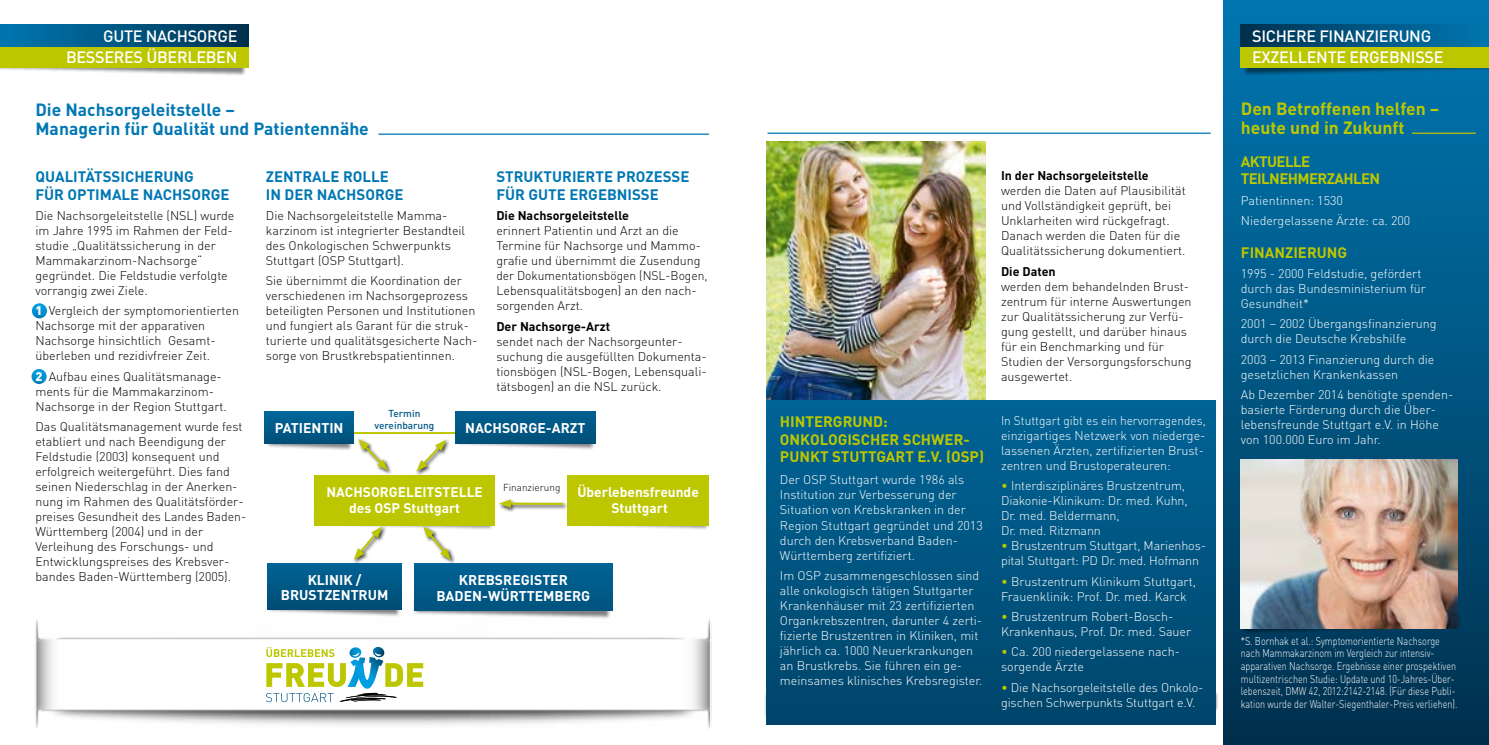
<style>
.page{position:relative;width:1489px;height:745px;background:#fff}
.page>*{position:absolute;margin:0;border:0;box-sizing:border-box;transform-origin:0 0}
.t1{font:700 17.5px/18.9px "DIN";color:#0077b3}
.t2{font:700 17.5px/18.9px "DIN";color:#bdc700}
.t3{font:500 16.25px/21.2px "DIN";letter-spacing:-.02em;color:#fff;text-align:right}
.t4{font:700 15px/17.5px "DIN";color:#0077b3}
.t5{font:700 15px/17.5px "DIN";color:#bdc700}
.t6{font:700 15px/17.5px "DIN";letter-spacing:-.04em;color:#bdc700}
.t7{font:700 14px/16.5px "DIN";color:#fff;text-align:center}
.t8{font:700 13.75px/16.2px "DIN";color:#fff;text-align:center}
.t9{font:300 12.5px/15px "DIN";color:#000}
.t10{font:300 12.5px/15px "DIN";color:#fff}
.t11{font:300 12.5px/15px "DIN";color:#fff;scale:.95 1}
.t12{font:700 12.5px "DIN";color:#000}
.t13{font:300 11.25px/12.5px "DIN";color:#fff;scale:.8 1}
.t14{font:500 10px/11.5px "DIN";color:#005683;text-align:center}
.t15{font:300 10px "DIN";color:#000}
.s1{font-weight:900;color:#fff}
.s2{color:#bdc700}
</style>
<div class="page">
<div style="left:1222px;top:0;width:266px;height:744px;background:linear-gradient(to bottom,#0078b3,#003250)"></div>
<img style="left:35px;top:598px;width:677px;height:130px">
<svg style="left:266px;top:646px;width:157px;height:55px"></svg>
<hr style="left:378px;top:133px;width:331px;height:2px;background:#0077b3">
<hr style="left:767px;top:132px;width:443px;height:2px;background:#0077b3">
<img style="left:766px;top:142px;width:219px;height:258px">
<div style="left:766px;top:400px;width:448px;height:323px;background:linear-gradient(to bottom,#006496,#00456b)"></div>
<div style="left:1242px;top:613px;width:218px;height:20px;background:#000;opacity:.5"></div>
<svg style="left:32px;top:303px;width:15px;height:15px"></svg>
<svg style="left:32px;top:369px;width:15px;height:15px"></svg>
<img style="left:1240px;top:459px;width:217px;height:169px">
<div style="left:497px;top:497px;width:71px;height:15px;background:#000;opacity:.75"></div>
<hr style="left:507px;top:502px;width:56px;height:2px;background:#bdc700">
<svg style="left:499px;top:499px;width:12px;height:8px"></svg>
<hr style="left:349px;top:432px;width:110px;height:2px;background:#bdc700">
<div style="left:455px;top:427px;width:140px;height:23px;background:#000;opacity:.5"></div>
<div style="left:455px;top:411px;width:140px;height:32px;background:#005885"></div>
<div style="left:413px;top:596px;width:197px;height:23px;background:#000;opacity:.5"></div>
<div style="left:414px;top:562px;width:198px;height:48px;background:#005b89"></div>
<div style="left:266px;top:594px;width:134px;height:22px;background:#000;opacity:.5"></div>
<div style="left:267px;top:562px;width:135px;height:47px;background:linear-gradient(to bottom,#006396,#004c74)"></div>
<div style="left:266px;top:428px;width:86px;height:22px;background:#000;opacity:.5"></div>
<div style="left:265px;top:411px;width:88px;height:32px;background:linear-gradient(to bottom,#00679b,#00507a)"></div>
<div style="left:352px;top:525px;width:35px;height:40px;background:#000;opacity:.75"></div>
<div style="left:415px;top:437px;width:36px;height:39px;background:#000;opacity:.75"></div>
<svg style="left:416px;top:439px;width:30px;height:32px"></svg>
<div style="left:357px;top:437px;width:36px;height:39px;background:#000;opacity:.75"></div>
<svg style="left:358px;top:439px;width:30px;height:31px"></svg>
<div style="left:314px;top:475px;width:181px;height:50px;background:#bdc700"></div>
<div style="left:421px;top:525px;width:34px;height:40px;background:#000;opacity:.75"></div>
<svg style="left:316px;top:525px;width:174px;height:34px"></svg>
<hr style="left:1411px;top:132px;width:64px;height:2px;background:#bdc700">
<div style="left:0;top:48px;width:246px;height:28px;background:#000;opacity:.5"></div>
<div style="left:0;top:46px;width:248px;height:21px;background:#bdc700"></div>
<div style="left:0;top:25px;width:248px;height:21px;background:linear-gradient(to right,#0078b2,#003250)"></div>
<div style="left:1242px;top:48px;width:246px;height:28px;background:#000;opacity:.5"></div>
<div style="left:1240px;top:46px;width:248px;height:21px;background:#bdc700"></div>
<div style="left:1240px;top:25px;width:248px;height:21px;background:linear-gradient(to right,#00314f,#0077b1)"></div>
<div style="left:565px;top:507px;width:143px;height:23px;background:#000;opacity:.5"></div>
<div style="left:567px;top:475px;width:142px;height:50px;background:#bdc700"></div>
<h2 class="t3" style="left:66px;top:25px;width:173px">GUTE NACHSORGE<br>BESSERES ÜBERLEBEN</h2>
<h2 class="t3" style="left:1251px;top:25px;width:193px;text-align:left">SICHERE FINANZIERUNG<br>EXZELLENTE ERGEBNISSE</h2>
<h1 class="t1" style="left:35px;top:99px;width:335px">Die Nachsorgeleitstelle –<br>Managerin für Qualität und Patientennähe</h1>
<h1 class="t2" style="left:1240px;top:98px;width:200px">Den Betroffenen helfen – heute und in Zukunft</h1>
<p class="t4" style="left:35px;top:167px;width:196px">QUALITÄTSSICHERUNG<br>FÜR OPTIMALE NACHSORGE</p>
<p class="t9" style="left:35px;top:208px;width:200px">Die Nachsorgeleitstelle (NSL) wurde im Jahre 1995 im Rahmen der Feld&shy;studie „Qualitätssicherung in der<br>Mammakarzinom-Nachsorge“ gegründet. Die Feldstudie verfolgte vorrangig zwei Ziele.</p>
<p class="t9" style="left:35px;top:303px;width:205px"><span class="s1">1</span> Vergleich der symptomorientierten Nachsorge mit der apparativen Nachsorge hinsichtlich Gesamt&shy;überleben und rezidivfreier Zeit.</p>
<p class="t9" style="left:35px;top:368px;width:193px"><span class="s1">2</span> Aufbau eines Qualitätsmanage&shy;ments für die Mammakarzinom-<br>Nachsorge in der Region Stuttgart.</p>
<p class="t9" style="left:35px;top:419px;width:212px">Das Qualitätsmanagement wurde fest etabliert und nach Beendigung der Feldstudie (2003) konsequent und erfolgreich weitergeführt. Dies fand seinen Niederschlag in der Anerken&shy;nung im Rahmen des Qualitätsförder&shy;preises Gesundheit des Landes Baden-Württemberg (2004) und in der Verleihung des Forschungs- und Entwicklungspreises des Krebsver&shy;bandes Baden-Württemberg (2005).</p>
<p class="t4" style="left:266px;top:167px;width:139px">ZENTRALE ROLLE<br>IN DER NACHSORGE</p>
<p class="t9" style="left:266px;top:208px;width:201px">Die Nachsorgeleitstelle Mamma&shy;karzinom ist integrierter Bestandteil des Onkologischen Schwerpunkts Stuttgart (OSP Stuttgart).</p>
<p class="t9" style="left:266px;top:273px;width:213px">Sie übernimmt die Koordination der verschiedenen im Nachsorgeprozess beteiligten Personen und Institutionen und fungiert als Garant für die struk&shy;turierte und qualitätsgesicherte Nach&shy;sorge von Brustkrebspatientinnen.</p>
<p class="t4" style="left:496px;top:167px;width:195px">STRUKTURIERTE PROZESSE<br>FÜR GUTE ERGEBNISSE</p>
<p class="t12" style="left:496px;top:207px;width:134px">Die Nachsorgeleitstelle</p>
<p class="t9" style="left:496px;top:223px;width:213px">erinnert Patientin und Arzt an die<br>Termine für Nachsorge und Mammo&shy;grafie und übernimmt die Zusendung der Dokumentationsbögen (NSL-Bogen,<br>Lebensqualitätsbogen) an den nach&shy;sorgenden Arzt.</p>
<p class="t12" style="left:496px;top:318px;width:115px">Der Nachsorge-Arzt</p>
<p class="t9" style="left:496px;top:333px;width:212px">sendet nach der Nachsorgeunter&shy;suchung die ausgefüllten Dokumenta&shy;tionsbögen (NSL-Bogen, Lebensquali&shy;tätsbogen) an die NSL zurück.</p>
<p class="t7" style="left:275px;top:419px;width:70px">PATIENTIN</p>
<p class="t14" style="left:374px;top:407px;width:61px">Termin vereinbarung</p>
<p class="t7" style="left:465px;top:419px;width:122px">NACHSORGE-ARZT</p>
<p class="t8" style="left:326px;top:482px;width:158px">NACHSORGELEITSTELLE des OSP Stuttgart</p>
<p class="t15" style="left:503px;top:481px;width:59px">Finanzierung</p>
<p class="t8" style="left:577px;top:482px;width:123px">Überlebensfreunde<br>Stuttgart</p>
<p class="t7" style="left:281px;top:571px;width:109px;line-height:15px">KLINIK /<br>BRUSTZENTRUM</p>
<p class="t7" style="left:436px;top:570px;width:155px">KREBSREGISTER<br>BADEN-WÜRTTEMBERG</p>
<p class="t5" style="left:780px;top:412px;width:206px">HINTERGRUND:<br>ONKOLOGISCHER SCHWER-<br>PUNKT STUTTGART E.V. (OSP)</p>
<p class="t10" style="left:780px;top:472px;width:204px">Der OSP Stuttgart wurde 1986 als<br>Institution zur Verbesserung der<br>Situation von Krebskranken in der<br>Region Stuttgart gegründet und 2013 durch den Krebsverband Baden-<br>Württemberg zertifiziert.</p>
<p class="t10" style="left:780px;top:567px;width:204px">Im OSP zusammengeschlossen sind alle onkologisch tätigen Stuttgarter Krankenhäuser mit 23 zertifizierten Organkrebszentren, darunter 4 zerti&shy;fizierte Brustzentren in Kliniken, mit jährlich ca. 1000 Neuerkrankungen an Brustkrebs. Sie führen ein ge&shy;meinsames klinisches Krebsregister.</p>
<p class="t12" style="left:1001px;top:167px;width:149px">In der Nachsorgeleitstelle</p>
<p class="t9" style="left:1001px;top:183px;width:186px">werden die Daten auf Plausibilität und Vollständigkeit geprüft, bei Unklarheiten wird rückgefragt.<br>Danach werden die Daten für die Qualitätssicherung dokumentiert.</p>
<p class="t12" style="left:1001px;top:263px;width:56px">Die Daten</p>
<p class="t9" style="left:1001px;top:278px;width:192px">werden dem behandelnden Brust&shy;zentrum für interne Auswertungen zur Qualitätssicherung zur Verfü&shy;gung gestellt, und darüber hinaus für ein Benchmarking und für<br>Studien der Versorgungsforschung ausgewertet.</p>
<p class="t11" style="left:1001px;top:412px;width:217px">In Stuttgart gibt es ein hervorragendes, einzigartiges Netzwerk von niederge&shy;lassenen Ärzten, zertifizierten Brust&shy;zentren und Brustoperateuren:</p>
<p class="t10" style="left:1001px;top:478px;width:188px"><span class="s2">•</span> Interdisziplinäres Brustzentrum,<br>Diakonie-Klinikum: Dr. med. Kuhn,<br>Dr. med. Beldermann,<br>Dr. med. Ritzmann</p>
<p class="t10" style="left:1001px;top:538px;width:206px"><span class="s2">•</span> Brustzentrum Stuttgart, Marienhos&shy;pital Stuttgart: PD Dr. med. Hofmann</p>
<p class="t10" style="left:1001px;top:573px;width:196px"><span class="s2">•</span> Brustzentrum Klinikum Stuttgart,<br>Frauenklinik: Prof. Dr. med. Karck</p>
<p class="t10" style="left:1001px;top:608px;width:192px"><span class="s2">•</span> Brustzentrum Robert-Bosch-<br>Krankenhaus, Prof. Dr. med. Sauer</p>
<p class="t10" style="left:1001px;top:644px;width:180px"><span class="s2">•</span> Ca. 200 niedergelassene nach&shy;sorgende Ärzte</p>
<p class="t10" style="left:1001px;top:679px;width:204px"><span class="s2">•</span> Die Nachsorgeleitstelle des Onkolo&shy;gischen Schwerpunkts Stuttgart e.V.</p>
<p class="t6" style="left:1240px;top:152px;width:141px">AKTUELLE<br>TEILNEHMERZAHLEN</p>
<p class="t10" style="left:1240px;top:190px;width:171px;line-height:20.2px">Patientinnen: 1530<br>Niedergelassene Ärzte: ca. 200</p>
<p class="t5" style="left:1240px;top:243px;width:108px">FINANZIERUNG</p>
<p class="t10" style="left:1240px;top:266px;width:187px">1995 - 2000 Feldstudie, gefördert durch das Bundesministerium für<br>Gesundheit*</p>
<p class="t10" style="left:1240px;top:316px;width:197px">2001 – 2002 Übergangsfinanzierung durch die Deutsche Krebshilfe</p>
<p class="t10" style="left:1240px;top:351px;width:195px">2003 – 2013 Finanzierung durch die gesetzlichen Krankenkassen</p>
<p class="t10" style="left:1240px;top:387px;width:214px">Ab Dezember 2014 benötigte spenden&shy;basierte Förderung durch die Über&shy;lebensfreunde Stuttgart e.V. in Höhe von 100.000 Euro im Jahr.</p>
<p class="t13" style="left:1240px;top:634px;width:272px">*S. Bornhak et al.: Symptomorientierte Nachsorge nach Mammakarzinom im Vergleich zur intensiv&shy;apparativen Nachsorge. Ergebnisse einer prospektiven multizentrischen Studie: Update und 10-Jahres-Über&shy;lebenszeit, DMW 42, 2012:2142-2148. (Für diese Publi&shy;kation wurde der Walter-Siegenthaler-Preis verliehen).</p>
</div>
